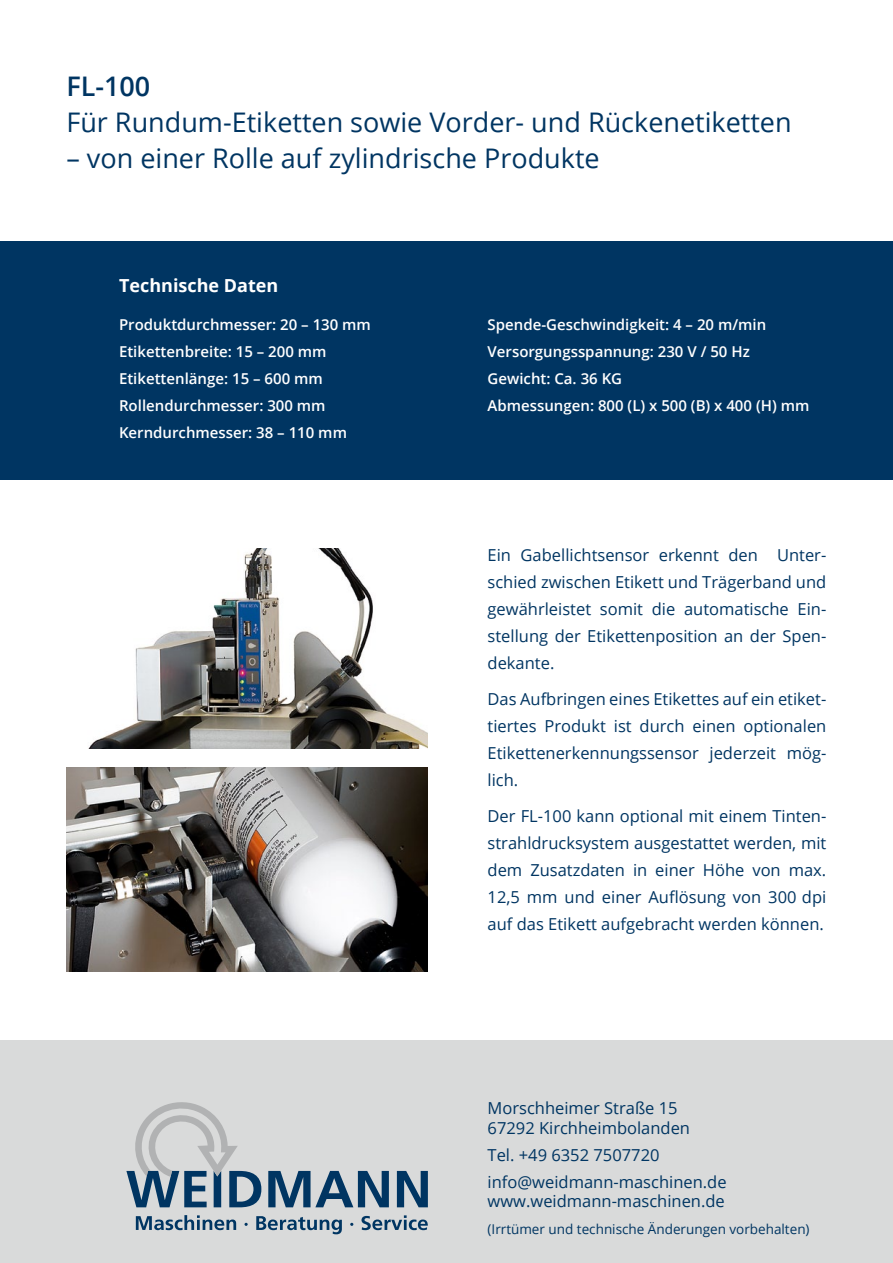
<style>
.page{position:relative;width:893px;height:1263px;background:#fff}
.page>*{position:absolute;margin:0;border:0;box-sizing:border-box;transform-origin:0 0}
.t1{font:27px "Open Sans";color:#003562}
.t2{font:600 27px "Open Sans";color:#003562}
.t3{font:700 18px "Open Sans";color:#fff}
.t4{font:16.5px/27px "Open Sans";color:#003562;text-align:justify}
.t5{font:600 15px/27px "Open Sans";color:#fff}
.t6{font:13.5px "Open Sans";color:#003562}
</style>
<div class="page">
<div style="left:0;top:1040px;width:893px;height:223px;background:#d9dada"></div>
<div style="left:0;top:241px;width:893px;height:239px;background:#003562"></div>
<img style="left:66px;top:767px;width:362px;height:204px">
<img style="left:89px;top:548px;width:339px;height:200px">
<svg style="left:268px;top:1171px;width:121px;height:36px"></svg>
<svg style="left:397px;top:1171px;width:31px;height:36px"></svg>
<svg style="left:126px;top:1102px;width:135px;height:105px"></svg>
<svg style="left:136px;top:1215px;width:100px;height:15px"></svg>
<svg style="left:256px;top:1216px;width:86px;height:18px"></svg>
<svg style="left:361px;top:1215px;width:67px;height:15px"></svg>
<h1 class="t2" style="left:66px;top:68px;width:85px">FL-100</h1>
<h1 class="t1" style="left:66px;top:104px;width:727px">Für Rundum-Etiketten sowie Vorder- und Rückenetiketten</h1>
<h1 class="t1" style="left:66px;top:140px;width:535px">– von einer Rolle auf zylindrische Produkte</h1>
<p class="t3" style="left:119px;top:273px;width:161px">Technische Daten</p>
<p class="t5" style="left:119px;top:311px;width:253px">Produktdurchmesser: 20 – 130 mm<br>Etikettenbreite: 15 – 200 mm<br>Etikettenlänge: 15 – 600 mm<br>Rollendurchmesser: 300 mm<br>Kerndurchmesser: 38 – 110 mm</p>
<p class="t5" style="left:488px;top:311px;width:323px">Spende-Geschwindigkeit: 4 – 20 m/min<br>Versorgungsspannung: 230 V / 50 Hz<br>Gewicht: Ca. 36 KG<br>Abmessungen: 800 (L) x 500 (B) x 400 (H) mm</p>
<p class="t4" style="left:488px;top:541px;width:340px">Ein Gabellichtsensor erkennt den Unter&shy;schied zwischen Etikett und Trägerband und gewährleistet somit die automatische Ein&shy;stellung der Etikettenposition an der Spen&shy;dekante.</p>
<p class="t4" style="left:488px;top:685px;width:340px">Das Aufbringen eines Etikettes auf ein etiket&shy;tiertes Produkt ist durch einen optionalen Etikettenerkennungssensor jederzeit mög&shy;lich.</p>
<p class="t4" style="left:488px;top:802px;width:340px">Der FL-100 kann optional mit einem Tinten&shy;strahldrucksystem ausgestattet werden, mit dem Zusatzdaten in einer Höhe von max.<br>12,5 mm und einer Auflösung von 300 dpi auf das Etikett aufgebracht werden können.</p>
<p class="t4" style="left:488px;top:1097px;width:204px;line-height:19.8px">Morschheimer Straße 15<br>67292 Kirchheimbolanden</p>
<p class="t4" style="left:488px;top:1140px;width:241px">Tel. +49 6352 7507720 info@weidmann-maschinen.de</p>
<p class="t4" style="left:488px;top:1187px;width:239px">www.weidmann-maschinen.de</p>
<p class="t6" style="left:488px;top:1220px;width:323px">(Irrtümer und technische Änderungen vorbehalten)</p>
</div>
